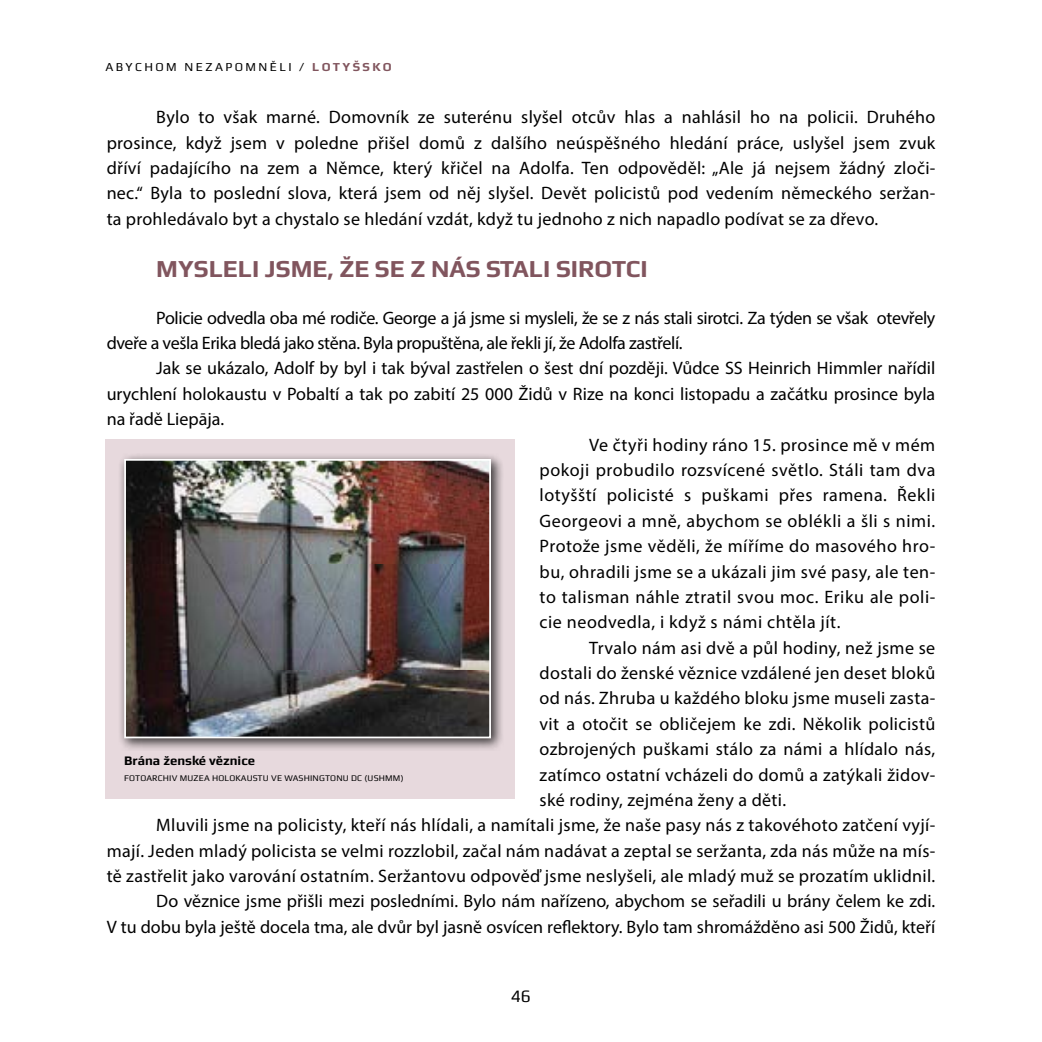
<style>
.page{position:relative;width:1042px;height:1042px;background:#fff}
.page>*{position:absolute;margin:0;border:0;box-sizing:border-box;transform-origin:0 0}
.t1{font:700 24.5px "Play";color:#81555e}
.t2{font:18.03px/25.4px "Myriad Pro";letter-spacing:.02em;color:#000;text-align:justify}
.t3{font:18.03px "Myriad Pro";color:#000}
.t4{font:18.03px "Myriad Pro";letter-spacing:-.02em;color:#000}
.t5{font:17.5px "Play";color:#000}
.t6{font:700 13.12px "Play";color:#000}
.t7{font:12.25px "Play";letter-spacing:.2em;color:#000}
.t8{font:8.75px "Play";letter-spacing:.02em;color:#000}
.s1{font-weight:700;color:#81555e}
</style>
<div class="page">
<div style="left:105px;top:439px;width:410px;height:360px;background:#e7d9dd"></div>
<div style="left:118px;top:453px;width:385px;height:298px;background:#000;opacity:.75"></div>
<img style="left:127px;top:462px;width:361px;height:273px">
<div style="left:124px;top:459px;width:367px;height:279px;border:2px solid #fff"></div>
<p class="t7" style="left:105px;top:60px;width:288px">ABYCHOM NEZAPOMNĚLI / <span class="s1">LOTYŠSKO</span></p>
<p class="t2" style="left:107px;top:104px;width:830px;text-indent:50px">Bylo to však marné. Domovník ze suterénu slyšel otcův hlas a nahlásil ho na policii. Druhého prosince, když jsem v poledne přišel domů z dalšího neúspěšného hledání práce, uslyšel jsem zvuk dříví padajícího na zem a Němce, který křičel na Adolfa. Ten odpověděl: „Ale já nejsem žádný zloči&shy;nec.“ Byla to poslední slova, která jsem od něj slyšel. Devět policistů pod vedením německého seržan&shy;ta prohledávalo byt a chystalo se hledání vzdát, když tu jednoho z nich napadlo podívat se za dřevo.</p>
<p class="t1" style="left:156px;top:254px;width:493px">MYSLELI JSME, ŽE SE Z NÁS STALI SIROTCI</p>
<p class="t4" style="left:156px;top:306px;width:780px">Policie odvedla oba mé rodiče. George a já jsme si mysleli, že se z nás stali sirotci. Za týden se však otevřely</p>
<p class="t4" style="left:107px;top:332px;width:577px">dveře a vešla Erika bledá jako stěna. Byla propuštěna, ale řekli jí, že Adolfa zastřelí.</p>
<p class="t3" style="left:156px;top:357px;width:780px">Jak se ukázalo, Adolf by byl i tak býval zastřelen o šest dní později. Vůdce SS Heinrich Himmler nařídil</p>
<p class="t3" style="left:107px;top:383px;width:830px">urychlení holokaustu v Pobaltí a tak po zabití 25 000 Židů v Rize na konci listopadu a začátku prosince byla</p>
<p class="t3" style="left:107px;top:408px;width:119px">na řadě Liepāja.</p>
<p class="t2" style="left:589px;top:432px;width:347px">Ve čtyři hodiny ráno 15. prosince mě v mém</p>
<p class="t2" style="left:539px;top:457px;width:397px">pokoji probudilo rozsvícené světlo. Stáli tam dva</p>
<p class="t2" style="left:539px;top:482px;width:397px">lotyšští policisté s puškami přes ramena. Řekli</p>
<p class="t2" style="left:539px;top:508px;width:397px">Georgeovi a mně, abychom se oblékli a šli s nimi.</p>
<p class="t2" style="left:539px;top:533px;width:397px">Protože jsme věděli, že míříme do masového hro-</p>
<p class="t2" style="left:539px;top:558px;width:397px">bu, ohradili jsme se a ukázali jim své pasy, ale ten-</p>
<p class="t2" style="left:539px;top:584px;width:397px">to talisman náhle ztratil svou moc. Eriku ale poli-</p>
<p class="t2" style="left:539px;top:609px;width:302px">cie neodvedla, i když s námi chtěla jít.</p>
<p class="t2" style="left:589px;top:634px;width:348px">Trvalo nám asi dvě a půl hodiny, než jsme se</p>
<p class="t2" style="left:539px;top:660px;width:397px">dostali do ženské věznice vzdálené jen deset bloků</p>
<p class="t2" style="left:539px;top:685px;width:397px">od nás. Zhruba u každého bloku jsme museli zasta-</p>
<p class="t2" style="left:539px;top:711px;width:397px">vit a otočit se obličejem ke zdi. Několik policistů</p>
<p class="t2" style="left:539px;top:736px;width:397px">ozbrojených puškami stálo za námi a hlídalo nás,</p>
<p class="t2" style="left:539px;top:761px;width:397px">zatímco ostatní vcházeli do domů a zatýkali židov-</p>
<p class="t2" style="left:539px;top:787px;width:248px">ské rodiny, zejména ženy a děti.</p>
<p class="t2" style="left:156px;top:812px;width:780px">Mluvili jsme na policisty, kteří nás hlídali, a namítali jsme, že naše pasy nás z takovéhoto zatčení vyjí-</p>
<p class="t2" style="left:107px;top:837px;width:830px">mají. Jeden mladý policista se velmi rozzlobil, začal nám nadávat a zeptal se seržanta, zda nás může na mís-</p>
<p class="t2" style="left:107px;top:863px;width:830px">tě zastřelit jako varování ostatním. Seržantovu odpověď jsme neslyšeli, ale mladý muž se prozatím uklidnil.</p>
<p class="t3" style="left:156px;top:890px;width:780px">Do věznice jsme přišli mezi posledními. Bylo nám nařízeno, abychom se seřadili u brány čelem ke zdi.</p>
<p class="t3" style="left:107px;top:915px;width:830px">V tu dobu byla ještě docela tma, ale dvůr byl jasně osvícen reflektory. Bylo tam shromážděno asi 500 Židů, kteří</p>
<p class="t6" style="left:124px;top:752px;width:132px">Brána ženské věznice</p>
<p class="t8" style="left:124px;top:772px;width:281px">FOTOARCHIV MUZEA HOLOKAUSTU VE WASHINGTONU DC (USHMM)</p>
<p class="t5" style="left:511px;top:986px;width:22px">46</p>
</div>
